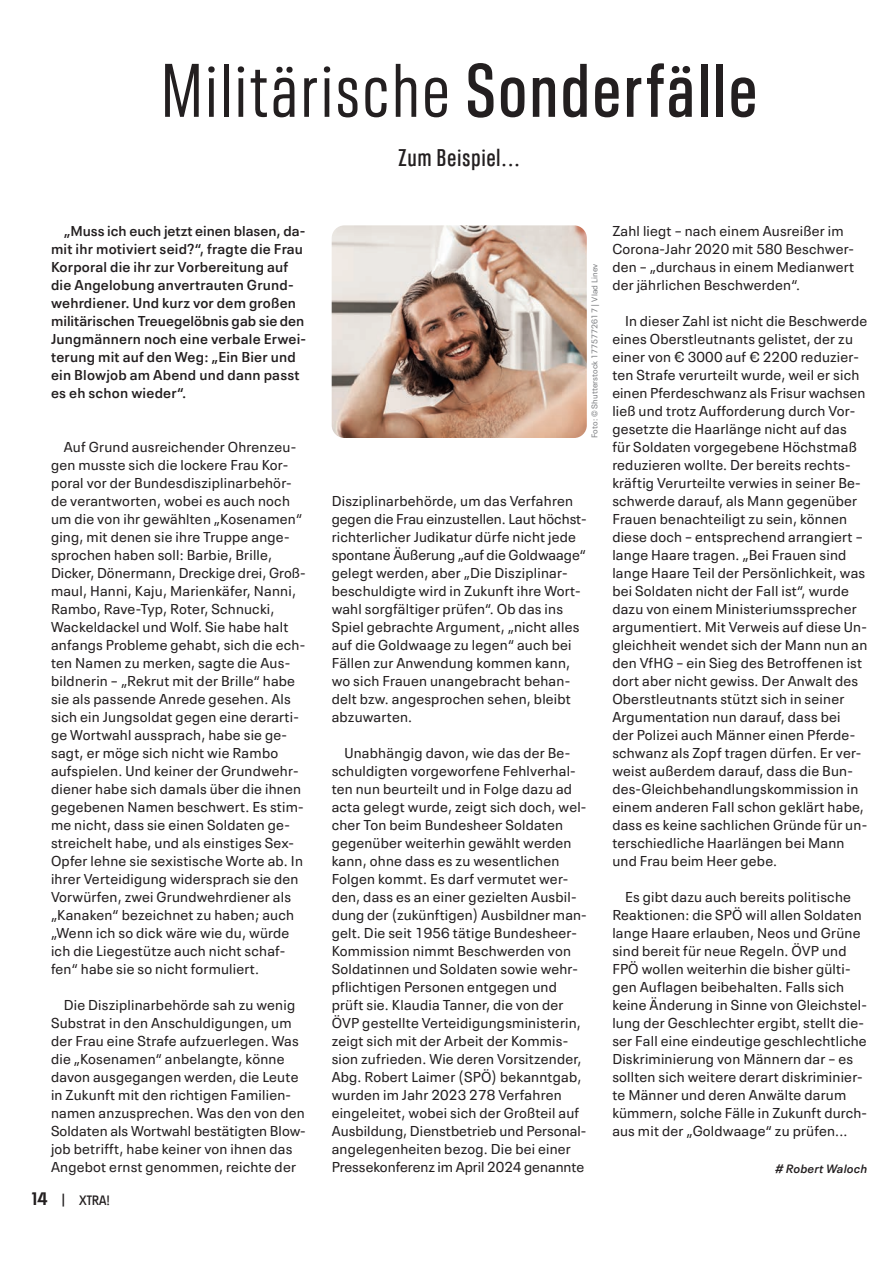
<style>
.page{position:relative;width:893px;height:1263px;background:#fff}
.page>*{position:absolute;margin:0;border:0;box-sizing:border-box;transform-origin:0 0}
.t1{font:condensed 75px "Neue Plak";letter-spacing:.05em;color:#231f20}
.t2{font:600 condensed 24px "Neue Plak";letter-spacing:.05em;color:#231f20}
.t3{font:14.25px/18px "Neue Plak Text";letter-spacing:.015em;color:#231f20}
.t4{font:600 14.25px/18px "Neue Plak Text";letter-spacing:.015em;color:#231f20}
.t5{font:600 condensed 13.5px "Neue Plak";color:#231f20}
.t6{font:italic 600 12px "Neue Plak Text";letter-spacing:.015em;color:#231f20}
.t7{font:8.25px "Neue Plak Text";letter-spacing:.015em;color:#808285}
.s1{font-weight:600}
.s2{font-weight:700;font-size:18px}
</style>
<div class="page">
<img style="left:332px;top:225px;width:255px;height:213px;border-radius:13px">
<h1 class="t1" style="left:162px;top:25px;width:597px">Militärische <span class="s1">Sonderfälle</span></h1>
<h2 class="t2" style="left:399px;top:137px;width:123px">Zum Beispiel...</h2>
<p class="t4" style="left:51px;top:220px;width:257px;text-indent:13px">„Muss ich euch jetzt einen blasen, da&shy;mit ihr motiviert seid?“, fragte die Frau Korporal die ihr zur Vorbereitung auf die Angelobung anvertrauten Grund&shy;wehrdiener. Und kurz vor dem großen militärischen Treuegelöbnis gab sie den Jungmännern noch eine verbale Erwei&shy;terung mit auf den Weg: „Ein Bier und ein Blowjob am Abend und dann passt es eh schon wieder“.</p>
<p class="t3" style="left:51px;top:436px;width:256px;text-indent:13px">Auf Grund ausreichender Ohrenzeu&shy;gen musste sich die lockere Frau Kor&shy;poral vor der Bundesdisziplinarbehör&shy;de verantworten, wobei es auch noch um die von ihr gewählten „Kosenamen“ ging, mit denen sie ihre Truppe ange&shy;sprochen haben soll: Barbie, Brille, Dicker, Dönermann, Dreckige drei, Groß&shy;maul, Hanni, Kaju, Marienkäfer, Nanni, Rambo, Rave-Typ, Roter, Schnucki, Wackeldackel und Wolf. Sie habe halt anfangs Probleme gehabt, sich die ech&shy;ten Namen zu merken, sagte die Aus&shy;bildnerin – „Rekrut mit der Brille“ habe sie als passende Anrede gesehen. Als sich ein Jungsoldat gegen eine derarti&shy;ge Wortwahl aussprach, habe sie ge&shy;sagt, er möge sich nicht wie Rambo aufspielen. Und keiner der Grundwehr&shy;diener habe sich damals über die ihnen gegebenen Namen beschwert. Es stim&shy;me nicht, dass sie einen Soldaten ge&shy;streichelt habe, und als einstiges Sex-Opfer lehne sie sexistische Worte ab. In ihrer Verteidigung widersprach sie den Vorwürfen, zwei Grundwehrdiener als „Kanaken“ bezeichnet zu haben; auch „Wenn ich so dick wäre wie du, würde ich die Liegestütze auch nicht schaf&shy;fen“ habe sie so nicht formuliert.</p>
<p class="t3" style="left:51px;top:994px;width:256px;text-indent:13px">Die Disziplinarbehörde sah zu wenig Substrat in den Anschuldigungen, um der Frau eine Strafe aufzuerlegen. Was die „Kosenamen“ anbelangte, könne davon ausgegangen werden, die Leute in Zukunft mit den richtigen Familien&shy;namen anzusprechen. Was den von den Soldaten als Wortwahl bestätigten Blow&shy;job betrifft, habe keiner von ihnen das Angebot ernst genommen, reichte der</p>
<p class="t5" style="left:32px;top:1189px;width:80px"><span class="s2">14</span> | XTRA!</p>
<p class="t7" style="left:587px;top:438px;width:176px;rotate:-90deg">Foto: © Shutterstock 1775772617 | Vlad Linev</p>
<p class="t3" style="left:332px;top:490px;width:256px">Disziplinarbehörde, um das Verfahren gegen die Frau einzustellen. Laut höchst&shy;richterlicher Judikatur dürfe nicht jede spontane Äußerung „auf die Goldwaage“ gelegt werden, aber „Die Disziplinar&shy;beschuldigte wird in Zukunft ihre Wort&shy;wahl sorgfältiger prüfen“. Ob das ins Spiel gebrachte Argument, „nicht alles auf die Goldwaage zu legen“ auch bei Fällen zur Anwendung kommen kann, wo sich Frauen unangebracht behan&shy;delt bzw. angesprochen sehen, bleibt abzuwarten.</p>
<p class="t3" style="left:332px;top:742px;width:257px;text-indent:13px">Unabhängig davon, wie das der Be&shy;schuldigten vorgeworfene Fehlverhal&shy;ten nun beurteilt und in Folge dazu ad acta gelegt wurde, zeigt sich doch, wel&shy;cher Ton beim Bundesheer Soldaten gegenüber weiterhin gewählt werden kann, ohne dass es zu wesentlichen Folgen kommt. Es darf vermutet wer&shy;den, dass es an einer gezielten Ausbil&shy;dung der (zukünftigen) Ausbildner man&shy;gelt. Die seit 1956 tätige Bundesheer-Kommission nimmt Beschwerden von Soldatinnen und Soldaten sowie wehr&shy;pflichtigen Personen entgegen und prüft sie. Klaudia Tanner, die von der ÖVP gestellte Verteidigungsministerin, zeigt sich mit der Arbeit der Kommis&shy;sion zufrieden. Wie deren Vorsitzender, Abg. Robert Laimer (SPÖ) bekanntgab, wurden im Jahr 2023 278 Verfahren eingeleitet, wobei sich der Großteil auf Ausbildung, Dienstbetrieb und Personal&shy;angelegenheiten bezog. Die bei einer Pressekonferenz im April 2024 genannte</p>
<p class="t3" style="left:612px;top:220px;width:243px">Zahl liegt – nach einem Ausreißer im Corona-Jahr 2020 mit 580 Beschwer&shy;den – „durchaus in einem Medianwert der jährlichen Beschwerden“.</p>
<p class="t3" style="left:612px;top:310px;width:257px;text-indent:13px">In dieser Zahl ist nicht die Beschwerde eines Oberstleutnants gelistet, der zu einer von € 3000 auf € 2200 reduzier&shy;ten Strafe verurteilt wurde, weil er sich einen Pferdeschwanz als Frisur wachsen ließ und trotz Aufforderung durch Vor&shy;gesetzte die Haarlänge nicht auf das für Soldaten vorgegebene Höchstmaß reduzieren wollte. Der bereits rechts&shy;kräftig Verurteilte verwies in seiner Be&shy;schwerde darauf, als Mann gegenüber Frauen benachteiligt zu sein, können diese doch – entsprechend arrangiert – lange Haare tragen. „Bei Frauen sind lange Haare Teil der Persönlichkeit, was bei Soldaten nicht der Fall ist“, wurde dazu von einem Ministeriumssprecher argumentiert. Mit Verweis auf diese Un&shy;gleichheit wendet sich der Mann nun an den VfHG – ein Sieg des Betroffenen ist dort aber nicht gewiss. Der Anwalt des Oberstleutnants stützt sich in seiner Argumentation nun darauf, dass bei<br>der Polizei auch Männer einen Pferde&shy;schwanz als Zopf tragen dürfen. Er ver&shy;weist außerdem darauf, dass die Bun&shy;des-Gleichbehandlungskommission in einem anderen Fall schon geklärt habe, dass es keine sachlichen Gründe für un&shy;terschiedliche Haarlängen bei Mann und Frau beim Heer gebe.</p>
<p class="t3" style="left:612px;top:886px;width:256px;text-indent:13px">Es gibt dazu auch bereits politische Reaktionen: die SPÖ will allen Soldaten lange Haare erlauben, Neos und Grüne sind bereit für neue Regeln. ÖVP und FPÖ wollen weiterhin die bisher gülti&shy;gen Auflagen beibehalten. Falls sich keine Änderung in Sinne von Gleichstel&shy;lung der Geschlechter ergibt, stellt die&shy;ser Fall eine eindeutige geschlechtliche Diskriminierung von Männern dar – es sollten sich weitere derart diskriminier&shy;te Männer und deren Anwälte darum kümmern, solche Fälle in Zukunft durch&shy;aus mit der „Goldwaage“ zu prüfen...</p>
<p class="t6" style="left:775px;top:1158px;width:94px"># Robert Waloch</p>
</div>
